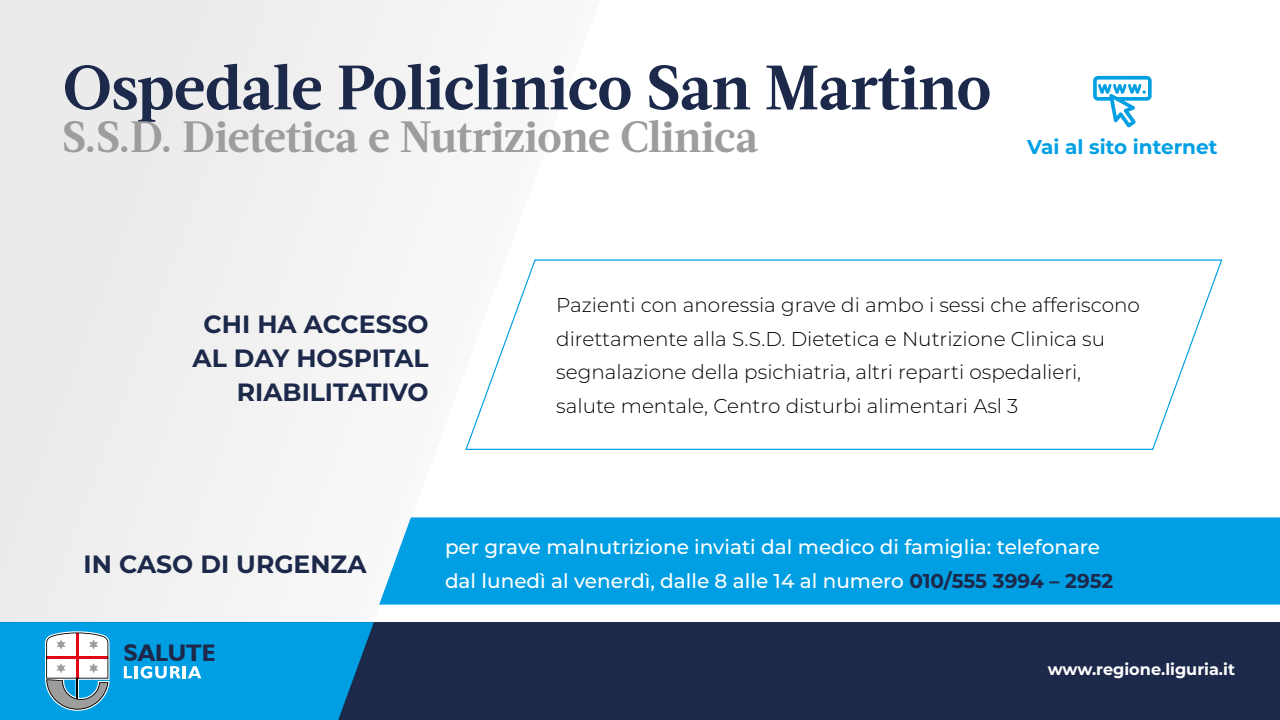
<style>
.page{position:relative;width:1280px;height:720px;background:#fff}
.page>*{position:absolute;margin:0;border:0;box-sizing:border-box;transform-origin:0 0}
.t1{font:700 62.5px "Acta";letter-spacing:-.01em;color:#1d294b}
.t2{font:700 43.75px "Acta";letter-spacing:-.01em;color:#9d9d9c}
.t3{font:700 25px/33.8px "Montserrat";color:#1d294b;text-align:right}
.t4{font:700 24px "Humanist 521 BT";color:#1d294b}
.t5{font:300 20px/33.8px "Montserrat";color:#000}
.t6{font:500 20px/33.8px "Montserrat";color:#fff}
.t7{font:700 20px "Montserrat";color:#009fe3}
.t8{font:700 16.12px "Montserrat";color:#fff}
.s1{font-weight:700;color:#1d294b}
</style>
<div class="page">
<div style="left:0;top:0;width:468px;height:622px;background:#f0f0f0"></div>
<div style="left:0;top:622px;width:1280px;height:98px;background:#1d294b"></div>
<svg style="left:0;top:622px;width:374px;height:98px;background:#1c9ed8"></svg>
<svg style="left:464px;top:259px;width:759px;height:192px"></svg>
<svg style="left:1093px;top:76px;width:59px;height:52px"></svg>
<div style="left:379px;top:517px;width:901px;height:88px;background:#009fe3"></div>
<h1 class="t1" style="left:62px;top:51px;width:930px">Ospedale Policlinico San Martino</h1>
<h2 class="t2" style="left:62px;top:111px;width:697px">S.S.D. Dietetica e Nutrizione Clinica</h2>
<p class="t7" style="left:1027px;top:132px;width:192px">Vai al sito internet</p>
<p class="t3" style="left:193px;top:306px;width:238px">CHI HA ACCESSO<br>AL DAY HOSPITAL<br>RIABILITATIVO</p>
<p class="t5" style="left:556px;top:287px;width:585px">Pazienti con anoressia grave di ambo i sessi che afferiscono direttamente alla S.S.D. Dietetica e Nutrizione Clinica su segnalazione della psichiatria, altri reparti ospedalieri, salute mentale, Centro disturbi alimentari Asl 3</p>
<p class="t3" style="left:84px;top:546px;width:284px">IN CASO DI URGENZA</p>
<p class="t4" style="left:124px;top:638px;width:93px">SALUTE</p>
<p class="t6" style="left:445px;top:529px;width:670px">per grave malnutrizione inviati dal medico di famiglia: telefonare dal lunedì al venerdì, dalle 8 alle 14 al numero <span class="s1">010/555 3994 – 2952</span></p>
<p class="t8" style="left:1048px;top:658px;width:189px">www.regione.liguria.it</p>
</div>
